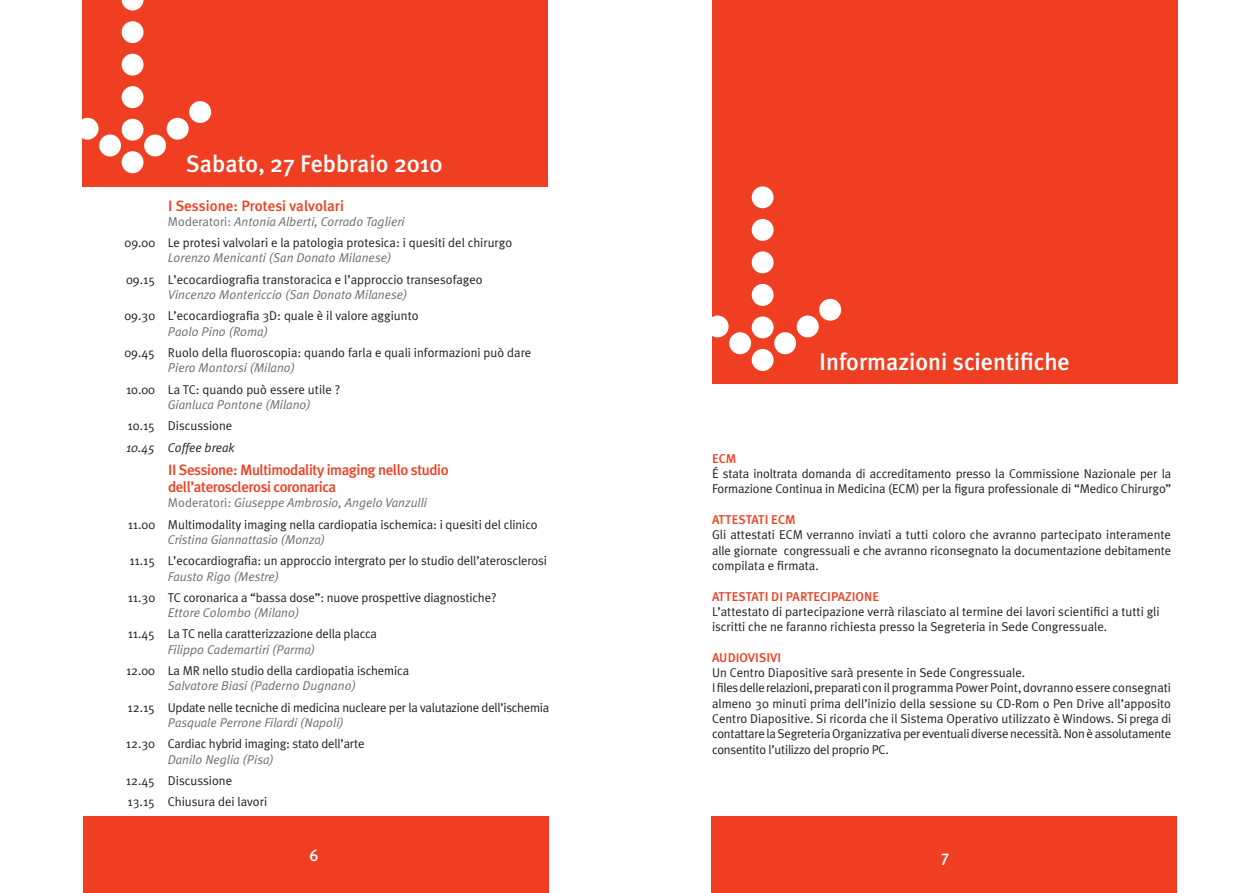
<style>
.page{position:relative;width:1259px;height:893px;background:#fff}
.page>*{position:absolute;margin:0;border:0;box-sizing:border-box;transform-origin:0 0}
.t1{font:500 24px "Meta Plus";color:#fff}
.t2{font:500 16.5px "Meta Plus";color:#fff}
.t3{font:500 15px/16.5px "Meta Plus";letter-spacing:-.03em;color:#ef3e22}
.t4{font:500 15px "Meta Plus";color:#ef3e22}
.t5{font:12.75px/15.3px "Meta Plus Normal";letter-spacing:-.005em;color:#231f20}
.t6{font:italic 12.75px "Meta Plus Normal";color:#6c6d70}
.t7{font:500 12.75px "Meta Plus";color:#ef3e22}
.t8{font:italic 12.75px "Meta Plus Normal";color:#231f20}
.s1{color:#6c6d70}
.s2{font-style:italic;color:#6c6d70}
</style>
<div class="page">
<div style="left:82px;top:0;width:465px;height:186px;background:#ef3e22"></div>
<svg style="left:82px;top:0;width:129px;height:173px"></svg>
<div style="left:83px;top:817px;width:466px;height:76px;background:#ef3e22"></div>
<div style="left:712px;top:0;width:465px;height:384px;background:#ef3e22"></div>
<svg style="left:712px;top:186px;width:129px;height:185px"></svg>
<div style="left:711px;top:817px;width:465px;height:76px;background:#ef3e22"></div>
<h1 class="t1" style="left:186px;top:150px;width:258px">Sabato, 27 Febbraio 2010</h1>
<p class="t4" style="left:168px;top:197px;width:177px">I Sessione: Protesi valvolari</p>
<p class="t5" style="left:125px;top:211px;width:389px;line-height:21.3px;text-indent:43px"><span class="s1">Moderatori:</span> <span class="s2">Antonia Alberti, Corrado Taglieri<br></span>09.00 Le protesi valvolari e la patologia protesica: i quesiti del chirurgo</p>
<p class="t6" style="left:168px;top:251px;width:225px">Lorenzo Menicanti (San Donato Milanese)</p>
<p class="t5" style="left:126px;top:272px;width:358px">09.15 L’ecocardiografia transtoracica e l’approccio transesofageo</p>
<p class="t6" style="left:168px;top:287px;width:241px">Vincenzo Montericcio (San Donato Milanese)</p>
<p class="t5" style="left:124px;top:308px;width:296px">09.30 L’ecocardiografia 3D: quale è il valore aggiunto</p>
<p class="t6" style="left:168px;top:324px;width:102px">Paolo Pino (Roma)</p>
<p class="t5" style="left:124px;top:345px;width:408px">09.45 Ruolo della fluoroscopia: quando farla e quali informazioni può dare</p>
<p class="t6" style="left:168px;top:360px;width:129px">Piero Montorsi (Milano)</p>
<p class="t5" style="left:126px;top:381px;width:216px">10.00 La TC: quando può essere utile ?</p>
<p class="t6" style="left:168px;top:397px;width:144px">Gianluca Pontone (Milano)</p>
<p class="t5" style="left:128px;top:418px;width:106px">10.15 Discussione</p>
<p class="t8" style="left:126px;top:440px;width:110px">10.45 Coffee break</p>
<p class="t3" style="left:168px;top:462px;width:282px">II Sessione: Multimodality imaging nello studio dell’aterosclerosi coronarica</p>
<p class="t5" style="left:128px;top:492px;width:411px;line-height:21.3px;text-indent:40px"><span class="s1">Moderatori:</span> <span class="s2">Giuseppe Ambrosio, Angelo Vanzulli<br></span>11.00 Multimodality imaging nella cardiopatia ischemica: i quesiti del clinico</p>
<p class="t6" style="left:168px;top:532px;width:159px">Cristina Giannattasio (Monza)</p>
<p class="t5" style="left:129px;top:553px;width:419px">11.15 L’ecocardiografia: un approccio intergrato per lo studio dell’aterosclerosi</p>
<p class="t6" style="left:168px;top:569px;width:113px">Fausto Rigo (Mestre)</p>
<p class="t5" style="left:128px;top:590px;width:370px">11.30 TC coronarica a “bassa dose”: nuove prospettive diagnostiche?</p>
<p class="t6" style="left:168px;top:605px;width:133px">Ettore Colombo (Milano)</p>
<p class="t5" style="left:128px;top:626px;width:251px">11.45 La TC nella caratterizzazione della placca</p>
<p class="t6" style="left:168px;top:642px;width:149px">Filippo Cademartiri (Parma)</p>
<p class="t5" style="left:126px;top:663px;width:285px">12.00 La MR nello studio della cardiopatia ischemica</p>
<p class="t6" style="left:168px;top:678px;width:190px">Salvatore Biasi (Paderno Dugnano)</p>
<p class="t5" style="left:128px;top:699px;width:423px">12.15 Update nelle tecniche di medicina nucleare per la valutazione dell’ischemia</p>
<p class="t6" style="left:168px;top:715px;width:178px">Pasquale Perrone Filardi (Napoli)</p>
<p class="t5" style="left:126px;top:736px;width:240px">12.30 Cardiac hybrid imaging: stato dell’arte</p>
<p class="t6" style="left:168px;top:752px;width:108px">Danilo Neglia (Pisa)</p>
<p class="t5" style="left:126px;top:770px;width:143px;line-height:21.3px">12.45 Discussione<br>13.15 Chiusura dei lavori</p>
<h1 class="t1" style="left:819px;top:347px;width:252px">Informazioni scientifiche</h1>
<p class="t7" style="left:712px;top:451px;width:26px">ECM</p>
<p class="t5" style="left:712px;top:466px;width:461px">É stata inoltrata domanda di accreditamento presso la Commissione Nazionale per la<br>Formazione Continua in Medicina (ECM) per la figura professionale di “Medico Chirurgo”</p>
<p class="t7" style="left:712px;top:512px;width:85px">ATTESTATI ECM</p>
<p class="t5" style="left:712px;top:527px;width:461px;text-align:justify">Gli attestati ECM verranno inviati a tutti coloro che avranno partecipato interamente alle giornate congressuali e che avranno riconsegnato la documentazione debitamente compilata e firmata.</p>
<p class="t7" style="left:712px;top:589px;width:169px">ATTESTATI DI PARTECIPAZIONE</p>
<p class="t5" style="left:712px;top:604px;width:449px">L’attestato di partecipazione verrà rilasciato al termine dei lavori scientifici a tutti gli iscritti che ne faranno richiesta presso la Segreteria in Sede Congressuale.</p>
<p class="t7" style="left:712px;top:650px;width:71px">AUDIOVISIVI</p>
<p class="t5" style="left:712px;top:665px;width:461px">Un Centro Diapositive sarà presente in Sede Congressuale.<br>I files delle relazioni, preparati con il programma Power Point, dovranno essere consegnati almeno 30 minuti prima dell’inizio della sessione su CD-Rom o Pen Drive all’apposito Centro Diapositive. Si ricorda che il Sistema Operativo utilizzato è Windows. Si prega di contattare la Segreteria Organizzativa per eventuali diverse necessità. Non è assolutamente consentito l’utilizzo del proprio PC.</p>
<p class="t2" style="left:309px;top:846px;width:11px">6</p>
<p class="t2" style="left:941px;top:847px;width:10px">7</p>
</div>
